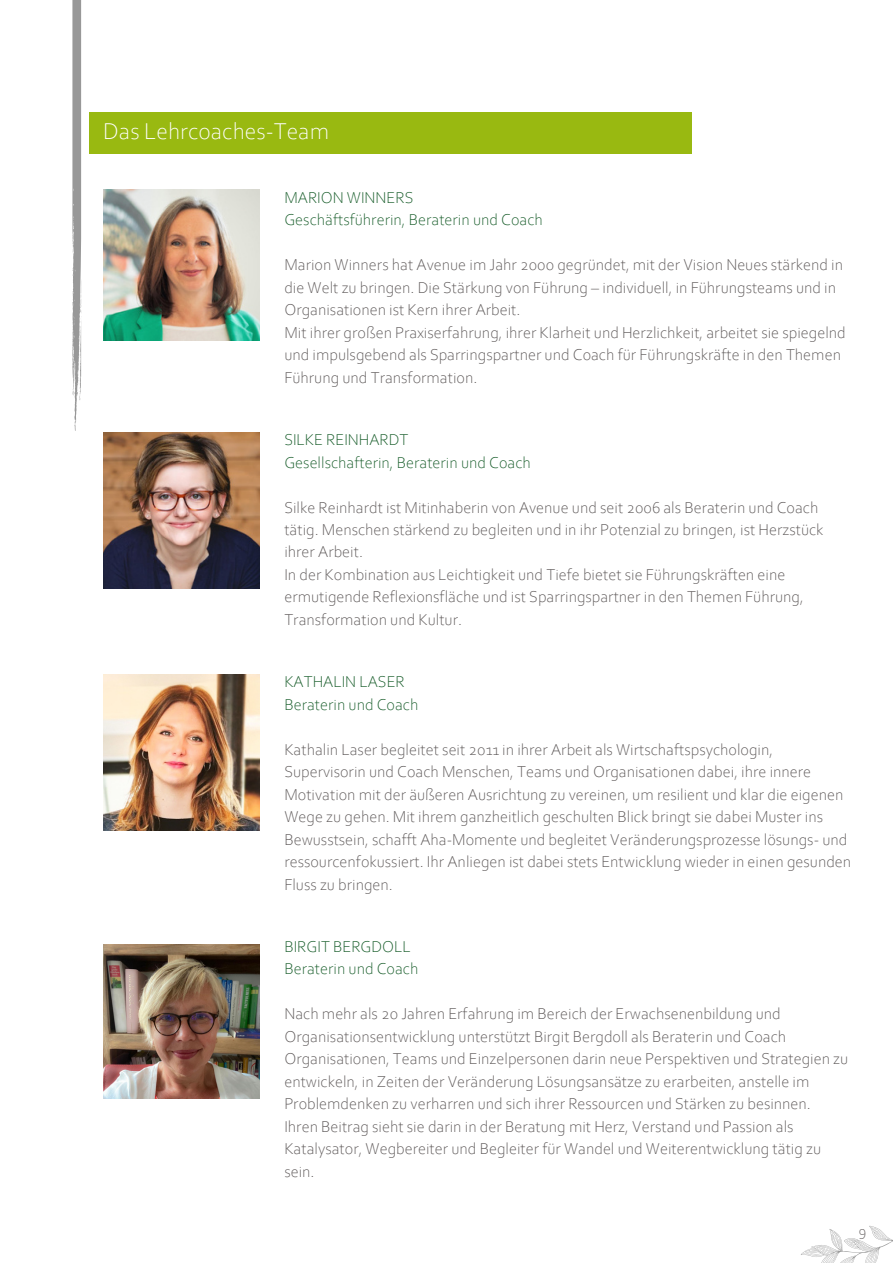
<style>
.page{position:relative;width:893px;height:1264px;background:#fff}
.page>*{position:absolute;margin:0;border:0;box-sizing:border-box;transform-origin:0 0}
.t1{font:300 24px "Corbel";color:#fff}
.t2{font:300 16.5px/22.5px "Corbel";color:#595454}
.t3{font:300 16.5px/22.5px "Corbel";color:#125925}
.t4{font:300 15px "Corbel";color:#595454}
</style>
<div class="page">
<svg style="left:801px;top:1225px;width:91px;height:38px"></svg>
<svg style="left:73px;top:0;width:9px;height:431px"></svg>
<img style="left:103px;top:190px;width:156px;height:150px">
<img style="left:103px;top:432px;width:156px;height:156px">
<img style="left:103px;top:674px;width:156px;height:156px">
<img style="left:103px;top:944px;width:156px;height:154px">
<div style="left:89px;top:112px;width:603px;height:42px;background:#99b911"></div>
<h1 class="t1" style="left:103px;top:121px;width:227px">Das Lehrcoaches-Team</h1>
<p class="t3" style="left:284px;top:187px;width:260px">MARION WINNERS<br>Geschäftsführerin, Beraterin und Coach</p>
<p class="t2" style="left:284px;top:255px;width:563px">Marion Winners hat Avenue im Jahr 2000 gegründet, mit der Vision Neues stärkend in die Welt zu bringen. Die Stärkung von Führung – individuell, in Führungsteams und in Organisationen ist Kern ihrer Arbeit.<br>Mit ihrer großen Praxiserfahrung, ihrer Klarheit und Herzlichkeit, arbeitet sie spiegelnd und impulsgebend als Sparringspartner und Coach für Führungskräfte in den Themen Führung und Transformation.</p>
<p class="t3" style="left:284px;top:430px;width:248px">SILKE REINHARDT<br>Gesellschafterin, Beraterin und Coach</p>
<p class="t2" style="left:284px;top:497px;width:540px">Silke Reinhardt ist Mitinhaberin von Avenue und seit 2006 als Beraterin und Coach tätig. Menschen stärkend zu begleiten und in ihr Potenzial zu bringen, ist Herzstück ihrer Arbeit.<br>In der Kombination aus Leichtigkeit und Tiefe bietet sie Führungskräften eine ermutigende Reflexionsfläche und ist Sparringspartner in den Themen Führung, Transformation und Kultur.</p>
<p class="t3" style="left:284px;top:672px;width:135px">KATHALIN LASER<br>Beraterin und Coach</p>
<p class="t2" style="left:284px;top:739px;width:568px">Kathalin Laser begleitet seit 2011 in ihrer Arbeit als Wirtschaftspsychologin, Supervisorin und Coach Menschen, Teams und Organisationen dabei, ihre innere Motivation mit der äußeren Ausrichtung zu vereinen, um resilient und klar die eigenen Wege zu gehen. Mit ihrem ganzheitlich geschulten Blick bringt sie dabei Muster ins Bewusstsein, schafft Aha-Momente und begleitet Veränderungsprozesse lösungs- und ressourcenfokussiert. Ihr Anliegen ist dabei stets Entwicklung wieder in einen gesunden Fluss zu bringen.</p>
<p class="t3" style="left:284px;top:936px;width:135px">BIRGIT BERGDOLL<br>Beraterin und Coach</p>
<p class="t2" style="left:284px;top:1004px;width:565px">Nach mehr als 20 Jahren Erfahrung im Bereich der Erwachsenenbildung und Organisationsentwicklung unterstützt Birgit Bergdoll als Beraterin und Coach Organisationen, Teams und Einzelpersonen darin neue Perspektiven und Strategien zu entwickeln, in Zeiten der Veränderung Lösungsansätze zu erarbeiten, anstelle im Problemdenken zu verharren und sich ihrer Ressourcen und Stärken zu besinnen.<br>Ihren Beitrag sieht sie darin in der Beratung mit Herz, Verstand und Passion als Katalysator, Wegbereiter und Begleiter für Wandel und Weiterentwicklung tätig zu sein.</p>
<p class="t4" style="left:858px;top:1224px;width:9px">9</p>
</div>
